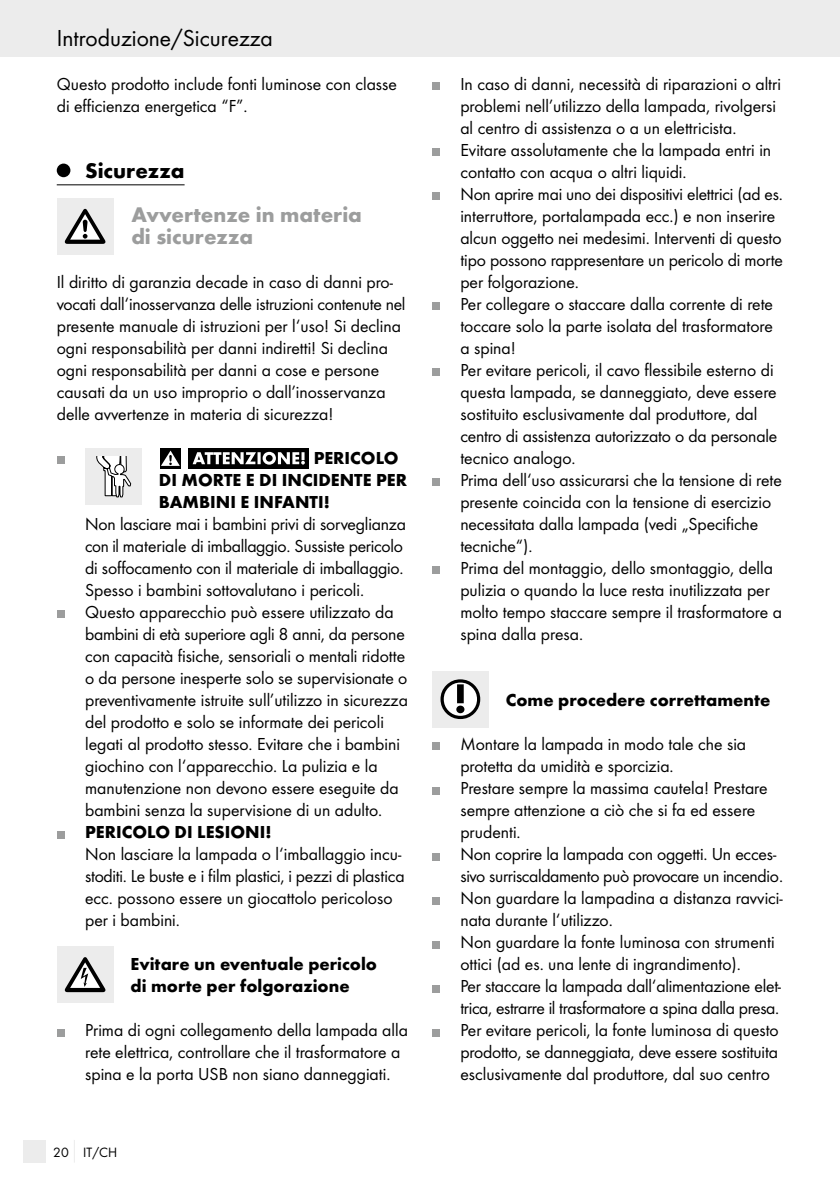
<style>
.page{position:relative;width:840px;height:1191px;background:#fff}
.page>*{position:absolute;margin:0;border:0;box-sizing:border-box;transform-origin:0 0}
.t1{font:24px "Futura Boo";color:#000}
.t2{font:700 22px/22px "Futura";color:#9c9d9d}
.t3{font:700 22px "Futura";color:#000}
.t4{font:18px/22px "Futura Boo";color:#000}
.t5{font:700 18px/22px "Futura";color:#000}
.t6{font:14px "Futura Boo";color:#000}
</style>
<div class="page">
<div style="left:23px;top:1140px;width:22px;height:22px;background:#ececec"></div>
<svg style="left:74px;top:1140px;width:1px;height:22px"></svg>
<div style="left:0;top:0;width:839px;height:57px;background:#ececec"></div>
<hr style="left:57px;top:184px;width:127px;height:1px;background:#000">
<div style="left:57px;top:164px;width:13px;height:13px;background:#000;border-radius:50%"></div>
<div style="left:57px;top:198px;width:56px;height:57px;background:#ececec"></div>
<svg style="left:65px;top:209px;width:40px;height:35px"></svg>
<div style="left:57px;top:456px;width:7px;height:8px;background:#9c9d9d"></div>
<div style="left:85px;top:448px;width:57px;height:57px;background:#ececec"></div>
<svg style="left:96px;top:456px;width:35px;height:41px"></svg>
<div style="left:160px;top:448px;width:21px;height:20px;background:#000"></div>
<svg style="left:161px;top:450px;width:19px;height:16px"></svg>
<div style="left:188px;top:448px;width:121px;height:20px;background:#000"></div>
<svg style="left:192px;top:452px;width:113px;height:12px"></svg>
<div style="left:57px;top:610px;width:7px;height:8px;background:#9c9d9d"></div>
<div style="left:57px;top:830px;width:7px;height:8px;background:#9c9d9d"></div>
<div style="left:57px;top:946px;width:56px;height:57px;background:#ececec"></div>
<svg style="left:65px;top:957px;width:40px;height:35px"></svg>
<div style="left:57px;top:1028px;width:7px;height:8px;background:#9c9d9d"></div>
<div style="left:432px;top:82px;width:7px;height:8px;background:#9c9d9d"></div>
<div style="left:432px;top:148px;width:7px;height:8px;background:#9c9d9d"></div>
<div style="left:432px;top:192px;width:7px;height:8px;background:#9c9d9d"></div>
<div style="left:432px;top:302px;width:7px;height:8px;background:#9c9d9d"></div>
<div style="left:432px;top:368px;width:7px;height:8px;background:#9c9d9d"></div>
<div style="left:432px;top:478px;width:7px;height:8px;background:#9c9d9d"></div>
<div style="left:432px;top:566px;width:7px;height:8px;background:#9c9d9d"></div>
<div style="left:432px;top:671px;width:56px;height:56px;background:#ececec"></div>
<svg style="left:440px;top:679px;width:40px;height:40px"></svg>
<div style="left:432px;top:742px;width:7px;height:8px;background:#9c9d9d"></div>
<div style="left:432px;top:786px;width:7px;height:8px;background:#9c9d9d"></div>
<div style="left:432px;top:852px;width:7px;height:8px;background:#9c9d9d"></div>
<div style="left:432px;top:896px;width:7px;height:8px;background:#9c9d9d"></div>
<div style="left:432px;top:940px;width:7px;height:8px;background:#9c9d9d"></div>
<div style="left:432px;top:984px;width:7px;height:8px;background:#9c9d9d"></div>
<div style="left:432px;top:1028px;width:7px;height:8px;background:#9c9d9d"></div>
<h1 class="t1" style="left:57px;top:24px;width:217px">Introduzione/Sicurezza</h1>
<p class="t4" style="left:57px;top:73px;width:341px">Questo prodotto include fonti luminose con classe di efficienza energetica “F”.</p>
<p class="t3" style="left:85px;top:157px;width:101px">Sicurezza</p>
<p class="t2" style="left:131px;top:203px;width:232px">Avvertenze in materia di sicurezza</p>
<p class="t4" style="left:57px;top:271px;width:350px">Il diritto di garanzia decade in caso di danni pro&shy;vocati dall‘inosservanza delle istruzioni contenute nel presente manuale di istruzioni per l‘uso! Si declina ogni responsabilità per danni indiretti! Si declina ogni responsabilità per danni a cose e persone causati da un uso improprio o dall’inosservanza delle avvertenze in materia di sicurezza!</p>
<p class="t5" style="left:159px;top:447px;width:249px;text-indent:155px">PERICOLO<br>DI MORTE E DI INCIDENTE PER<br>BAMBINI E INFANTI!</p>
<p class="t4" style="left:85px;top:513px;width:324px">Non lasciare mai i bambini privi di sorveglianza con il materiale di imballaggio. Sussiste pericolo di soffocamento con il materiale di imballaggio.<br>Spesso i bambini sottovalutano i pericoli.<br>Questo apparecchio può essere utilizzato da bambini di età superiore agli 8 anni, da persone con capacità fisiche, sensoriali o mentali ridotte o da persone inesperte solo se supervisionate o preventivamente istruite sull’utilizzo in sicurezza del prodotto e solo se informate dei pericoli legati al prodotto stesso. Evitare che i bambini giochino con l‘apparecchio. La pulizia e la manutenzione non devono essere eseguite da bambini senza la supervisione di un adulto.</p>
<p class="t5" style="left:85px;top:821px;width:188px">PERICOLO DI LESIONI!</p>
<p class="t4" style="left:85px;top:843px;width:321px">Non lasciare la lampada o l‘imballaggio incu&shy;stoditi. Le buste e i film plastici, i pezzi di plastica ecc. possono essere un giocattolo pericoloso per i bambini.</p>
<p class="t5" style="left:130px;top:953px;width:248px">Evitare un eventuale pericolo di morte per folgorazione</p>
<p class="t4" style="left:85px;top:1019px;width:324px">Prima di ogni collegamento della lampada alla rete elettrica, controllare che il trasformatore a spina e la porta USB non siano danneggiati.</p>
<p class="t6" style="left:53px;top:1143px;width:65px">20 IT/CH</p>
<p class="t4" style="left:460px;top:73px;width:324px">In caso di danni, necessità di riparazioni o altri problemi nell’utilizzo della lampada, rivolgersi al centro di assistenza o a un elettricista.<br>Evitare assolutamente che la lampada entri in contatto con acqua o altri liquidi.<br>Non aprire mai uno dei dispositivi elettrici (ad es. interruttore, portalampada ecc.) e non inserire alcun oggetto nei medesimi. Interventi di questo tipo possono rappresentare un pericolo di morte per folgorazione.<br>Per collegare o staccare dalla corrente di rete toccare solo la parte isolata del trasformatore a spina!<br>Per evitare pericoli, il cavo flessibile esterno di questa lampada, se danneggiato, deve essere sostituito esclusivamente dal produttore, dal centro di assistenza autorizzato o da personale tecnico analogo.<br>Prima dell‘uso assicurarsi che la tensione di rete presente coincida con la tensione di esercizio necessitata dalla lampada (vedi „Specifiche tecniche“).<br>Prima del montaggio, dello smontaggio, della pulizia o quando la luce resta inutilizzata per molto tempo staccare sempre il trasformatore a spina dalla presa.</p>
<p class="t5" style="left:505px;top:689px;width:266px">Come procedere correttamente</p>
<p class="t4" style="left:460px;top:733px;width:324px">Montare la lampada in modo tale che sia protetta da umidità e sporcizia.<br>Prestare sempre la massima cautela! Prestare sempre attenzione a ciò che si fa ed essere prudenti.<br>Non coprire la lampada con oggetti. Un ecces&shy;sivo surriscaldamento può provocare un incendio.<br>Non guardare la lampadina a distanza ravvici&shy;nata durante l‘utilizzo.<br>Non guardare la fonte luminosa con strumenti ottici (ad es. una lente di ingrandimento).<br>Per staccare la lampada dall‘alimentazione elet&shy;trica, estrarre il trasformatore a spina dalla presa.<br>Per evitare pericoli, la fonte luminosa di questo prodotto, se danneggiata, deve essere sostituita esclusivamente dal produttore, dal suo centro</p>
</div>
